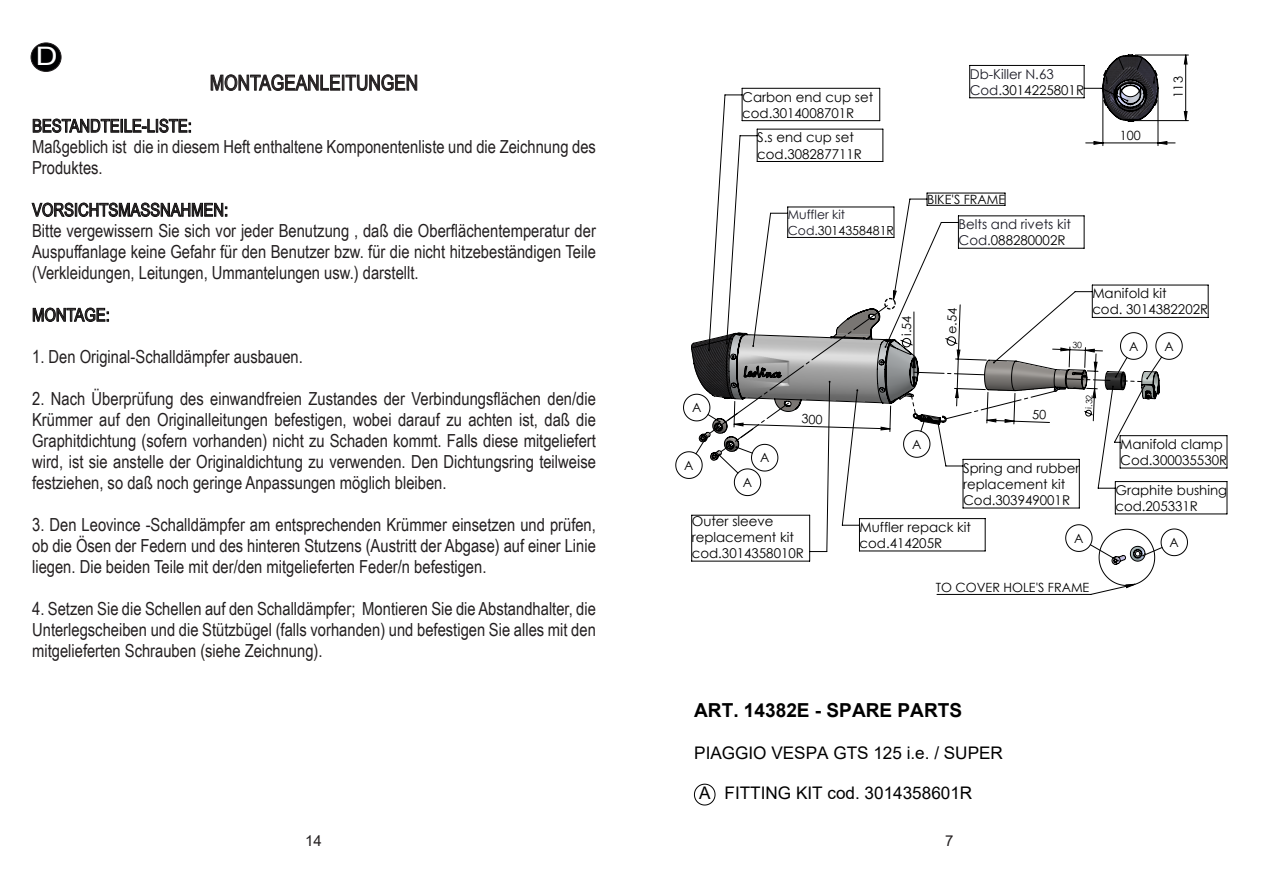
<style>
.page{position:relative;width:1263px;height:893px;background:#fff}
.page>*{position:absolute;margin:0;border:0;box-sizing:border-box;transform-origin:0 0}
.t1{font:25.5px "Arial";color:#fff;scale:1.19 1}
.t2{font:21px "Arial Narrow";color:#231f20}
.t3{font:700 19.2px "Arial";color:#000}
.t4{font:18px/21px "Arial Narrow";color:#231f20;text-align:justify}
.t5{font:17.4px "Arial";color:#000}
.t6{font:15px "Arial";color:#231f20}
.t7{font:13.5px/16.2px "Century Gothic";color:#000}
.t8{font:13.5px/16.2px "Century Gothic";color:#191924}
.t9{font:12.75px "Century Gothic";color:#000}
.t10{font:12.6px/15.3px "Century Gothic";color:#191924}
.t11{font:12.6px "Century Gothic";color:#000}
.t12{font:8.55px "Century Gothic";color:#000}
.s1{color:#000}
.s2{font-style:inherit}
</style>
<div class="page">
<svg style="left:211px;top:74px;width:206px;height:17px"></svg>
<svg style="left:33px;top:119px;width:158px;height:14px"></svg>
<svg style="left:32px;top:203px;width:195px;height:14px"></svg>
<svg style="left:33px;top:308px;width:76px;height:14px"></svg>
<div style="left:31px;top:43px;width:30px;height:28px;background:#000001;border-radius:50%"></div>
<div style="left:31px;top:43px;width:30px;height:29px;border:1px solid #231f20;border-radius:50%"></div>
<svg style="left:694px;top:784px;width:21px;height:21px"></svg>
<svg style="left:691px;top:88px;width:536px;height:474px"></svg>
<hr style="left:1158px;top:91px;width:1px;height:55px;background:#000">
<hr style="left:1102px;top:91px;width:1px;height:55px;background:#000">
<hr style="left:1134px;top:120px;width:54px;height:1px;background:#000">
<hr style="left:1135px;top:55px;width:53px;height:1px;background:#000">
<svg style="left:1086px;top:141px;width:89px;height:4px"></svg>
<svg style="left:1184px;top:54px;width:3px;height:67px"></svg>
<svg style="left:691px;top:308px;width:469px;height:153px"></svg>
<svg style="left:936px;top:524px;width:252px;height:71px"></svg>
<svg style="left:969px;top:54px;width:190px;height:68px"></svg>
<svg style="left:705px;top:193px;width:443px;height:315px"></svg>
<p class="t1" style="left:36px;top:38px;width:20px">D</p>
<p class="t2" style="left:210px;top:67px;width:210px">MONTAGEANLEITUNGEN</p>
<p class="t4" style="left:32px;top:115px;width:161px">BESTANDTEILE-LISTE:</p>
<p class="t4" style="left:32px;top:136px;width:565px">Maßgeblich ist die in diesem Heft enthaltene Komponentenliste und die Zeichnung des<br>Produktes.</p>
<p class="t4" style="left:32px;top:199px;width:198px">VORSICHTSMASSNAHMEN:</p>
<p class="t4" style="left:32px;top:220px;width:565px">Bitte vergewissern Sie sich vor jeder Benutzung , daß die Oberflächentemperatur der Auspuffanlage keine Gefahr für den Benutzer bzw. für die nicht hitzebeständigen Teile (Verkleidungen, Leitungen, Ummantelungen usw.) darstellt.</p>
<p class="t4" style="left:32px;top:304px;width:79px">MONTAGE:</p>
<p class="t4" style="left:32px;top:346px;width:272px">1. Den Original-Schalldämpfer ausbauen.</p>
<p class="t4" style="left:32px;top:388px;width:565px">2. Nach Überprüfung des einwandfreien Zustandes der Verbindungsflächen den/die Krümmer auf den Originalleitungen befestigen, wobei darauf zu achten ist, daß die Graphitdichtung (sofern vorhanden) nicht zu Schaden kommt. Falls diese mitgeliefert wird, ist sie anstelle der Originaldichtung zu verwenden. Den Dichtungsring teilweise festziehen, so daß noch geringe Anpassungen möglich bleiben.</p>
<p class="t4" style="left:32px;top:514px;width:565px">3. Den Leovince -Schalldämpfer am entsprechenden Krümmer einsetzen und prüfen, ob die Ösen der Federn und des hinteren Stutzens (Austritt der Abgase) auf einer Linie liegen. Die beiden Teile mit der/den mitgelieferten Feder/n befestigen.</p>
<p class="t4" style="left:32px;top:598px;width:565px">4. Setzen Sie die Schellen auf den Schalldämpfer; Montieren Sie die Abstandhalter, die Unterlegscheiben und die Stützbügel (falls vorhanden) und befestigen Sie alles mit den mitgelieferten Schrauben (siehe Zeichnung).</p>
<p class="t9" style="left:692px;top:399px;width:11px">A</p>
<p class="t9" style="left:684px;top:456px;width:11px">A</p>
<p class="t7" style="left:742px;top:88px;width:133px">Carbon end cup set cod.3014008701R</p>
<p class="t7" style="left:757px;top:129px;width:106px">S.s end cup set cod.308287711R</p>
<p class="t10" style="left:788px;top:207px;width:108px">Muffler kit<br>Cod.<span class="s1">3014358481R</span></p>
<p class="t8" style="left:970px;top:65px;width:116px">Db-Killer N.63<br>Cod.<span class="s1">3014225801R</span></p>
<p class="t9" style="left:927px;top:190px;width:79px">BIKE'S FRAME</p>
<p class="t8" style="left:958px;top:216px;width:114px">Belts and rivets kit<br>Cod.<span class="s1">088280002R</span></p>
<p class="t9" style="left:1120px;top:127px;width:22px">100</p>
<p class="t11" style="left:1169px;top:98px;width:23px;rotate:-90deg">113</p>
<p class="t11" style="left:898px;top:336px;width:22px;rotate:-90deg">i.54</p>
<p class="t11" style="left:943px;top:334px;width:27px;rotate:-88deg">e.54</p>
<p class="t7" style="left:1092px;top:285px;width:117px">Manifold kit<br>cod. 3014382202R</p>
<p class="t9" style="left:1129px;top:337px;width:11px">A</p>
<p class="t9" style="left:1164px;top:337px;width:11px">A</p>
<p class="t9" style="left:743px;top:473px;width:11px">A</p>
<p class="t9" style="left:760px;top:449px;width:11px">A</p>
<p class="t9" style="left:912px;top:435px;width:11px">A</p>
<p class="t12" style="left:1083px;top:408px;width:15px;rotate:-88deg">i.32</p>
<p class="t7" style="left:963px;top:459px;width:118px">Spring and rubber replacement kit<br>Cod.303949001R</p>
<p class="t7" style="left:1120px;top:436px;width:109px">Manifold clamp<br>Cod.300035530R</p>
<p class="t7" style="left:1115px;top:481px;width:113px">Graphite bushing cod.205331R</p>
<p class="t7" style="left:692px;top:512px;width:114px">Outer sleeve replacement kit cod.3014358010R</p>
<p class="t7" style="left:859px;top:518px;width:113px">Muffler repack kit cod.414205R</p>
<p class="t9" style="left:1074px;top:529px;width:11px">A</p>
<p class="t9" style="left:1169px;top:533px;width:11px">A</p>
<p class="t9" style="left:936px;top:578px;width:155px">TO COVER HOLE'S FRAME</p>
<p class="t3" style="left:694px;top:696px;width:269px">ART. 14382E - SPARE PARTS</p>
<p class="t5" style="left:694px;top:741px;width:310px"><span class="s2">PIAGGIO</span> VESPA GTS 125 i.e. / SUPER</p>
<p class="t5" style="left:699px;top:781px;width:275px">A FITTING KIT cod. 3014358601R</p>
<p class="t6" style="left:305px;top:830px;width:18px">14</p>
<p class="t6" style="left:945px;top:830px;width:10px">7</p>
</div>
